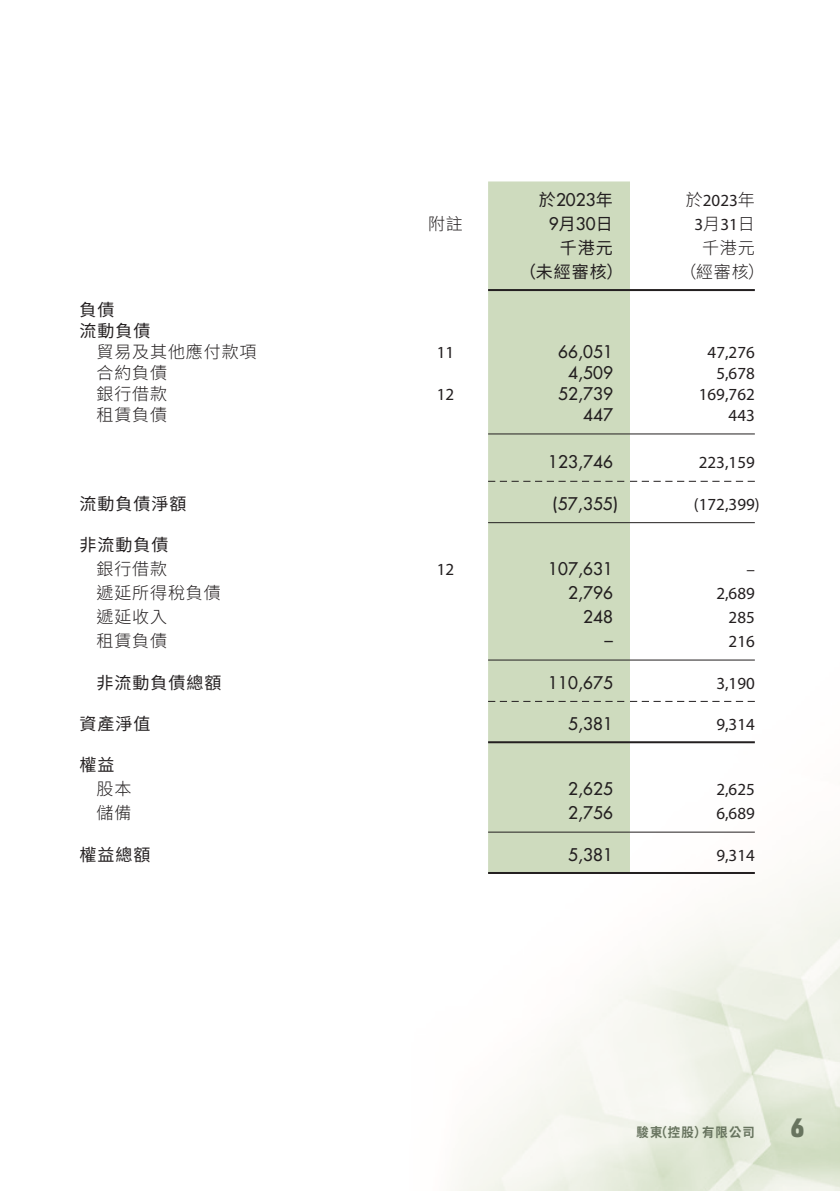
<style>
.page{position:relative;width:840px;height:1191px;background:#fff}
.page>*{position:absolute;margin:0;border:0;box-sizing:border-box;transform-origin:0 0}
.t1{font:900 26px "URWDIN";color:#68745f}
.Body_Text{font:17px "Myriad Pro";color:#231f20}
.Body_Text-2{font:500 17px "Futura Std";letter-spacing:.01em;color:#231f20}
.Body_Text-3{font:300 17px "Source Han Sans TC";letter-spacing:.05em;color:#231f20}
.Body_Text-4{font:17px "Source Han Sans TC";letter-spacing:.06em;color:#231f20}
.t2{font:700 13px "Source Han Sans TC";letter-spacing:.09em;color:#68745f;scale:.95 1}
.s1{font-family:"Source Han Sans TC";font-weight:400}
.s2{font-family:"Source Han Sans TC";font-weight:300}
</style>
<div class="page">
<img style="left:455px;top:181px;width:384px;height:1010px">
<div style="left:488px;top:181px;width:141px;height:691px;background:#cedbbe"></div>
<hr style="left:488px;top:289px;width:141px;height:2px;background:#231f20">
<hr style="left:629px;top:289px;width:125px;height:2px;background:#231f20">
<hr style="left:488px;top:433px;width:141px;height:1px;background:#231f20">
<hr style="left:629px;top:433px;width:125px;height:1px;background:#231f20">
<svg style="left:488px;top:481px;width:266px;height:1px"></svg>
<hr style="left:488px;top:522px;width:141px;height:1px;background:#231f20">
<hr style="left:629px;top:522px;width:125px;height:1px;background:#231f20">
<hr style="left:488px;top:659px;width:141px;height:1px;background:#231f20">
<hr style="left:629px;top:659px;width:125px;height:1px;background:#231f20">
<svg style="left:488px;top:701px;width:266px;height:1px"></svg>
<hr style="left:488px;top:741px;width:141px;height:2px;background:#231f20">
<hr style="left:629px;top:741px;width:125px;height:2px;background:#231f20">
<hr style="left:488px;top:831px;width:141px;height:1px;background:#231f20">
<hr style="left:629px;top:831px;width:125px;height:1px;background:#231f20">
<hr style="left:488px;top:872px;width:141px;height:2px;background:#231f20">
<hr style="left:629px;top:872px;width:125px;height:2px;background:#231f20">
<p class="Body_Text-3" style="left:428px;top:214px;width:36px">附註</p>
<p class="Body_Text-2" style="left:538px;top:189px;width:76px"><span class="s1">於</span>2023<span class="s1">年</span></p>
<p class="Body_Text-2" style="left:548px;top:213px;width:66px"><span class="s1">月</span>9 30<span class="s1">日</span></p>
<p class="Body_Text-4" style="left:559px;top:238px;width:55px">千港元</p>
<p class="Body_Text" style="left:685px;top:189px;width:70px"><span class="s2">於</span>2023<span class="s2">年</span></p>
<p class="Body_Text" style="left:694px;top:213px;width:62px"><span class="s2">月</span>3 31<span class="s2">日</span></p>
<p class="Body_Text-3" style="left:701px;top:238px;width:54px">千港元</p>
<p class="Body_Text-4" style="left:519px;top:262px;width:106px">（未經審核）</p>
<p class="Body_Text-3" style="left:679px;top:262px;width:87px">（經審核(</p>
<p class="Body_Text-4" style="left:79px;top:300px;width:37px">負債</p>
<p class="Body_Text-4" style="left:79px;top:321px;width:73px">流動負債</p>
<p class="Body_Text-3" style="left:96px;top:342px;width:161px">貿易及其他應付款項</p>
<p class="Body_Text" style="left:436px;top:342px;width:19px">11</p>
<p class="Body_Text-2" style="left:557px;top:341px;width:56px">66,051</p>
<p class="Body_Text" style="left:707px;top:342px;width:49px">47,276</p>
<p class="Body_Text-3" style="left:96px;top:363px;width:72px">合約負債</p>
<p class="Body_Text-2" style="left:567px;top:362px;width:46px">4,509</p>
<p class="Body_Text" style="left:716px;top:363px;width:40px">5,678</p>
<p class="Body_Text-3" style="left:96px;top:384px;width:72px">銀行借款</p>
<p class="Body_Text" style="left:436px;top:384px;width:19px">12</p>
<p class="Body_Text-2" style="left:557px;top:383px;width:56px">52,739</p>
<p class="Body_Text" style="left:698px;top:384px;width:57px">169,762</p>
<p class="Body_Text-3" style="left:96px;top:405px;width:72px">租賃負債</p>
<p class="Body_Text-2" style="left:583px;top:404px;width:31px">447</p>
<p class="Body_Text" style="left:728px;top:405px;width:28px">443</p>
<p class="Body_Text-2" style="left:548px;top:451px;width:66px">123,746</p>
<p class="Body_Text" style="left:698px;top:452px;width:57px">223,159</p>
<p class="Body_Text-4" style="left:79px;top:494px;width:109px">流動負債淨額</p>
<p class="Body_Text-4" style="left:79px;top:535px;width:91px">非流動負債</p>
<p class="Body_Text-2" style="left:552px;top:493px;width:67px">)57,355(</p>
<p class="Body_Text" style="left:693px;top:493px;width:67px">)172,399(</p>
<p class="Body_Text-3" style="left:96px;top:559px;width:72px">銀行借款</p>
<p class="Body_Text" style="left:436px;top:559px;width:19px">12</p>
<p class="Body_Text-2" style="left:548px;top:558px;width:66px">107,631</p>
<p class="Body_Text" style="left:746px;top:559px;width:10px">–</p>
<p class="Body_Text-3" style="left:96px;top:583px;width:126px">遞延所得稅負債</p>
<p class="Body_Text-2" style="left:567px;top:582px;width:46px">2,796</p>
<p class="Body_Text" style="left:716px;top:583px;width:40px">2,689</p>
<p class="Body_Text-3" style="left:96px;top:607px;width:72px">遞延收入</p>
<p class="Body_Text-2" style="left:583px;top:606px;width:31px">248</p>
<p class="Body_Text" style="left:728px;top:607px;width:28px">285</p>
<p class="Body_Text-3" style="left:96px;top:631px;width:72px">租賃負債</p>
<p class="Body_Text-2" style="left:604px;top:630px;width:10px">–</p>
<p class="Body_Text" style="left:728px;top:631px;width:28px">216</p>
<p class="Body_Text-4" style="left:96px;top:672px;width:127px">非流動負債總額</p>
<p class="Body_Text-2" style="left:548px;top:671px;width:66px">110,675</p>
<p class="Body_Text" style="left:716px;top:672px;width:40px">3,190</p>
<p class="Body_Text-4" style="left:79px;top:714px;width:73px">資產淨值</p>
<p class="Body_Text-4" style="left:79px;top:755px;width:37px">權益</p>
<p class="Body_Text-2" style="left:567px;top:713px;width:46px">5,381</p>
<p class="Body_Text" style="left:716px;top:713px;width:40px">9,314</p>
<p class="Body_Text-3" style="left:96px;top:779px;width:36px">股本</p>
<p class="Body_Text-2" style="left:567px;top:778px;width:46px">2,625</p>
<p class="Body_Text" style="left:716px;top:779px;width:40px">2,625</p>
<p class="Body_Text-3" style="left:96px;top:803px;width:36px">儲備</p>
<p class="Body_Text-2" style="left:567px;top:802px;width:46px">2,756</p>
<p class="Body_Text" style="left:716px;top:803px;width:40px">6,689</p>
<p class="Body_Text-4" style="left:79px;top:844px;width:73px">權益總額</p>
<p class="Body_Text-2" style="left:567px;top:843px;width:46px">5,381</p>
<p class="Body_Text" style="left:716px;top:844px;width:40px">9,314</p>
<p class="t2" style="left:654px;top:1125px;width:56px">（控股）</p>
<p class="t2" style="left:636px;top:1125px;width:29px">駿東</p>
<p class="t2" style="left:701px;top:1125px;width:57px">有限公司</p>
<h1 class="t1" style="left:790px;top:1109px;width:16px">6</h1>
</div>
